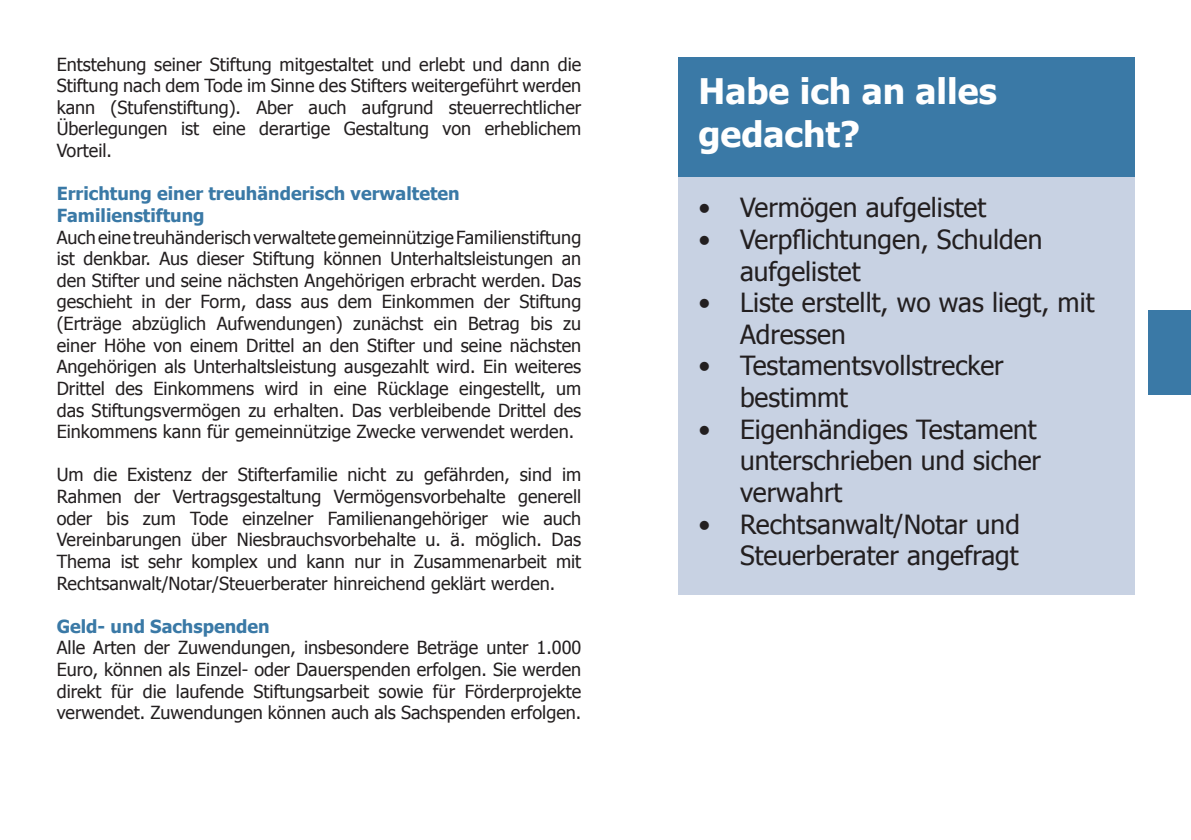
<style>
.page{position:relative;width:1191px;height:840px;background:#fff}
.page>*{position:absolute;margin:0;border:0;box-sizing:border-box;transform-origin:0 0}
.Überschrift_weiß{font:700 35.2px/42.2px "Tahoma";color:#fff}
.t1{font:26.4px/31.6px "Tahoma";color:#231f20}
.Text_1-spaltig_schwa{font:18px/21.6px "Tahoma";color:#231f20;text-align:justify}
.Absatz_3_1-spaltig{font:700 18px/21.6px "Tahoma";color:#3a79a6}
</style>
<div class="page">
<div style="left:1148px;top:310px;width:43px;height:84px;background:#3a79a6"></div>
<div style="left:678px;top:176px;width:456px;height:418px;background:#c8d2e3"></div>
<div style="left:678px;top:57px;width:456px;height:119px;background:#3a79a6"></div>
<p class="Text_1-spaltig_schwa" style="left:57px;top:52px;width:526px">Entstehung seiner Stiftung mitgestaltet und erlebt und dann die Stiftung nach dem Tode im Sinne des Stifters weitergeführt werden kann (Stufenstiftung). Aber auch aufgrund steuerrechtlicher Überlegungen ist eine derartige Gestaltung von erheblichem Vorteil.</p>
<p class="Absatz_3_1-spaltig" style="left:57px;top:182px;width:404px">Errichtung einer treuhänderisch verwalteten<br>Familienstiftung</p>
<p class="Text_1-spaltig_schwa" style="left:57px;top:225px;width:526px">Auch eine treuhänderisch verwaltete gemeinnützige Familienstiftung ist denkbar. Aus dieser Stiftung können Unterhaltsleistungen an den Stifter und seine nächsten Angehörigen erbracht werden. Das geschieht in der Form, dass aus dem Einkommen der Stiftung (Erträge abzüglich Aufwendungen) zunächst ein Betrag bis zu einer Höhe von einem Drittel an den Stifter und seine nächsten Angehörigen als Unterhaltsleistung ausgezahlt wird. Ein weiteres Drittel des Einkommens wird in eine Rücklage eingestellt, um das Stiftungsvermögen zu erhalten. Das verbleibende Drittel des Einkommens kann für gemeinnützige Zwecke verwendet werden.</p>
<p class="Text_1-spaltig_schwa" style="left:57px;top:463px;width:526px">Um die Existenz der Stifterfamilie nicht zu gefährden, sind im Rahmen der Vertragsgestaltung Vermögensvorbehalte generell oder bis zum Tode einzelner Familienangehöriger wie auch Vereinbarungen über Niesbrauchsvorbehalte u. ä. möglich. Das Thema ist sehr komplex und kann nur in Zusammenarbeit mit Rechtsanwalt/Notar/Steuerberater hinreichend geklärt werden.</p>
<p class="Absatz_3_1-spaltig" style="left:57px;top:614px;width:215px">Geld- und Sachspenden</p>
<p class="Text_1-spaltig_schwa" style="left:57px;top:635px;width:526px">Alle Arten der Zuwendungen, insbesondere Beträge unter 1.000<br>Euro, können als Einzel- oder Dauerspenden erfolgen. Sie werden direkt für die laufende Stiftungsarbeit sowie für Förderprojekte verwendet. Zuwendungen können auch als Sachspenden erfolgen.</p>
<p class="Überschrift_weiß" style="left:698px;top:68px;width:300px">Habe ich an alles gedacht?</p>
<p class="t1" style="left:698px;top:190px;width:289px">• Vermögen aufgelistet</p>
<p class="t1" style="left:740px;top:222px;width:304px;text-indent:-41px">• Verpflichtungen, Schulden aufgelistet</p>
<p class="t1" style="left:740px;top:285px;width:356px;text-indent:-41px">• Liste erstellt, wo was liegt, mit<br>Adressen</p>
<p class="t1" style="left:740px;top:348px;width:265px;text-indent:-41px">• Testamentsvollstrecker bestimmt</p>
<p class="t1" style="left:740px;top:412px;width:302px;text-indent:-41px">• Eigenhändiges Testament unterschrieben und sicher verwahrt</p>
<p class="t1" style="left:698px;top:506px;width:323px;text-align:right">• Rechtsanwalt/Notar und<br>Steuerberater angefragt</p>
</div>
